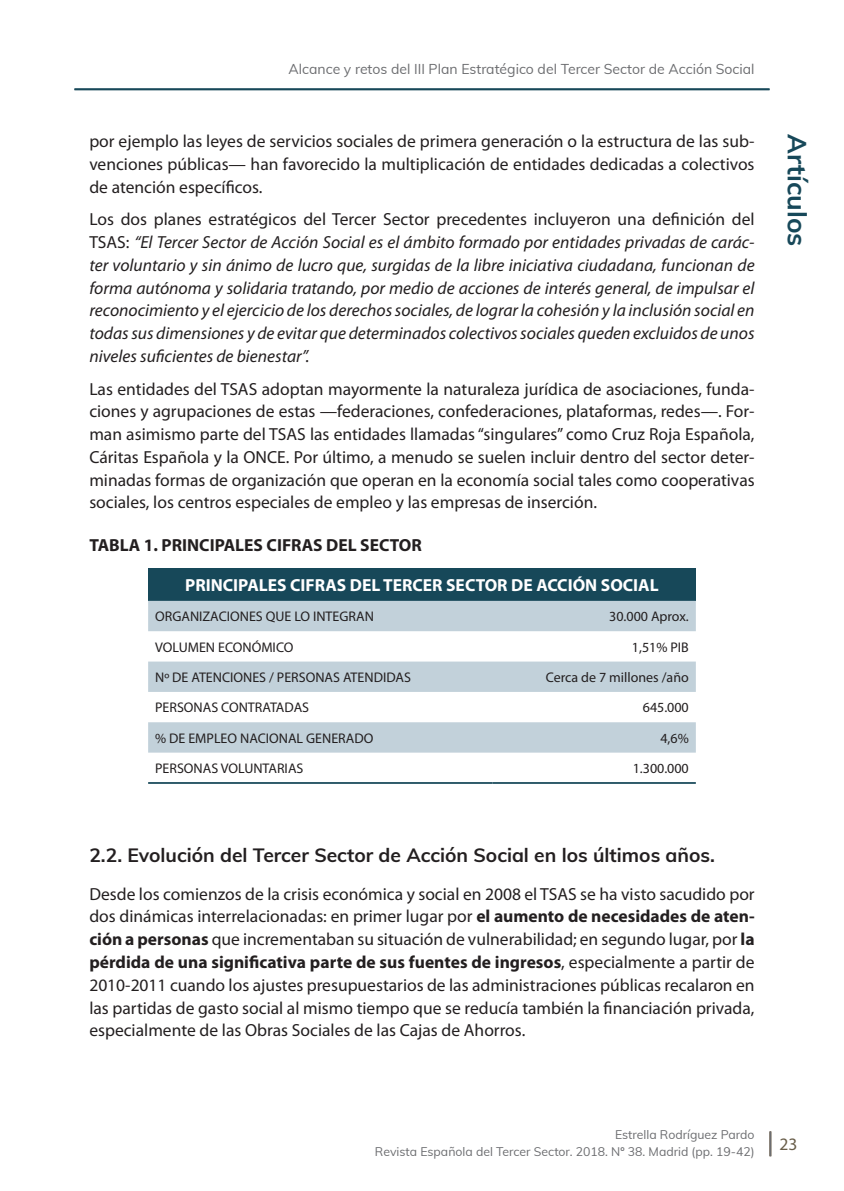
<style>
.page{position:relative;width:844px;height:1191px;background:#fff}
.page>*{position:absolute;margin:0;border:0;box-sizing:border-box;transform-origin:0 0}
.t1{font:700 26.25px "Muli";color:#174859}
.t2{font:700 19.25px "Muli";color:#231f20}
.t3{font:17.5px/22.8px "Myriad Pro";color:#231f20;text-align:justify}
.t4{font:italic 17.5px/22.8px "Myriad Pro";color:#231f20;text-align:justify}
.t5{font:700 17.5px "Myriad Pro";color:#fff}
.t6{font:700 17.5px "Myriad Pro";color:#231f20}
.t7{font:17.5px "Myriad Pro";color:#685d49}
.t8{font:14px "Myriad Pro";color:#231f20}
.t9{font:14px "Muli";color:#6c6d70}
.t10{font:12.25px/17.5px "Muli";color:#6c6d70;text-align:right}
.s1{font-style:normal}
.s2{font-weight:700}
</style>
<div class="page">
<hr style="left:769px;top:1131px;width:2px;height:25px;background:#6c6d70">
<hr style="left:74px;top:88px;width:695px;height:2px;background:#174859">
<div style="left:148px;top:568px;width:547px;height:33px;background:#174859"></div>
<svg style="left:148px;top:601px;width:547px;height:151px;fill:#c2d1da"></svg>
<hr style="left:148px;top:782px;width:344px;height:2px;background:#174859">
<hr style="left:492px;top:782px;width:203px;height:2px;background:#174859">
<p class="t9" style="left:288px;top:59px;width:467px">Alcance y retos del III Plan Estratégico del Tercer Sector de Acción Social</p>
<p class="t3" style="left:89px;top:130px;width:666px">por ejemplo las leyes de servicios sociales de primera generación o la estructura de las sub&shy;venciones públicas— han favorecido la multiplicación de entidades dedicadas a colectivos de atención específicos.</p>
<p class="t4" style="left:89px;top:208px;width:666px"><span class="s1">Los dos planes estratégicos del Tercer Sector precedentes incluyeron una definición del TSAS:</span> “El Tercer Sector de Acción Social es el ámbito formado por entidades privadas de carác&shy;ter voluntario y sin ánimo de lucro que, surgidas de la libre iniciativa ciudadana, funcionan de forma autónoma y solidaria tratando, por medio de acciones de interés general, de impulsar el reconocimiento y el ejercicio de los derechos sociales, de lograr la cohesión y la inclusión social en todas sus dimensiones y de evitar que determinados colectivos sociales queden excluidos de unos niveles suficientes de bienestar”.</p>
<p class="t3" style="left:89px;top:377px;width:666px">Las entidades del TSAS adoptan mayormente la naturaleza jurídica de asociaciones, funda&shy;ciones y agrupaciones de estas —federaciones, confederaciones, plataformas, redes—. For&shy;man asimismo parte del TSAS las entidades llamadas “singulares” como Cruz Roja Española, Cáritas Española y la ONCE. Por último, a menudo se suelen incluir dentro del sector deter&shy;minadas formas de organización que operan en la economía social tales como cooperativas sociales, los centros especiales de empleo y las empresas de inserción.</p>
<p class="t6" style="left:89px;top:533px;width:301px">TABLA 1. PRINCIPALES CIFRAS DEL SECTOR</p>
<p class="t5" style="left:185px;top:573px;width:291px">PRINCIPALES CIFRAS DEL TERCER SECTOR</p>
<p class="t5" style="left:511px;top:573px;width:101px">DE ACCIÓN SOC</p>
<p class="t5" style="left:633px;top:573px;width:25px">IAL</p>
<p class="t8" style="left:155px;top:608px;width:220px">ORGANIZACIONES QUE LO INTEGRAN</p>
<p class="t8" style="left:609px;top:608px;width:81px">30.000 Aprox.</p>
<p class="t8" style="left:155px;top:638px;width:140px">VOLUMEN ECONÓMICO</p>
<p class="t8" style="left:631px;top:638px;width:58px">1,51% PIB</p>
<p class="t8" style="left:155px;top:668px;width:257px">Nº DE ATENCIONES / PERSONAS ATENDIDAS</p>
<p class="t8" style="left:545px;top:668px;width:144px">Cerca de 7 millones /año</p>
<p class="t8" style="left:155px;top:699px;width:155px">PERSONAS CONTRATADAS</p>
<p class="t8" style="left:642px;top:699px;width:47px">645.000</p>
<p class="t8" style="left:155px;top:729px;width:220px">% DE EMPLEO NACIONAL GENERADO</p>
<p class="t8" style="left:660px;top:729px;width:30px">4,6%</p>
<p class="t8" style="left:155px;top:759px;width:150px">PERSONAS VOLUNTARIAS</p>
<p class="t8" style="left:632px;top:759px;width:58px">1.300.000</p>
<p class="t2" style="left:89px;top:841px;width:627px">2.2. Evolución del Tercer Sector de Acción Social en los últimos años.</p>
<p class="t3" style="left:89px;top:882px;width:666px">Desde los comienzos de la crisis económica y social en 2008 el TSAS se ha visto sacudido por dos dinámicas interrelacionadas: en primer lugar por <span class="s2">el aumento de necesidades de aten&shy;ción a personas</span> que incrementaban su situación de vulnerabilidad; en segundo lugar, por <span class="s2">la pérdida de una significativa parte de sus fuentes de ingresos</span>, especialmente a partir de 2010-2011 cuando los ajustes presupuestarios de las administraciones públicas recalaron en las partidas de gasto social al mismo tiempo que se reducía también la financiación privada, especialmente de las Obras Sociales de las Cajas de Ahorros.</p>
<h1 class="t1" style="left:816px;top:134px;width:114px;rotate:90deg">Artículos</h1>
<p class="t10" style="left:375px;top:1125px;width:381px">Estrella Rodríguez Pardo<br>Revista Española del Tercer Sector. 2018. Nº 38. Madrid (pp. 19-42)</p>
<p class="t7" style="left:779px;top:1133px;width:19px">23</p>
</div>
